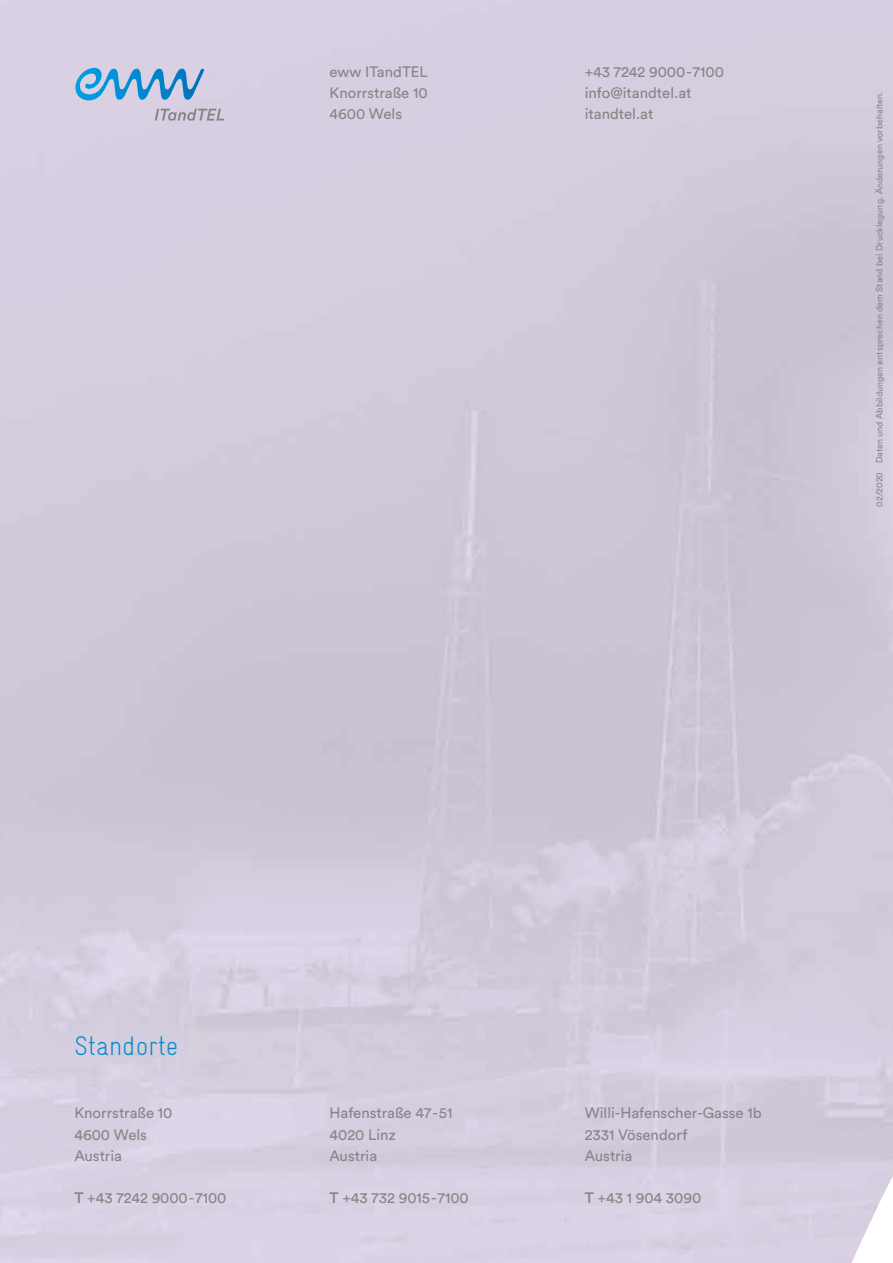
<style>
.page{position:relative;width:893px;height:1263px;background:#fff}
.page>*{position:absolute;margin:0;border:0;box-sizing:border-box;transform-origin:0 0}
.t1{font:27px "Gravur Condensed Light CE";color:#008acb}
.t2{font:15px/21.3px "Circular Pro";color:#868586}
.t3{font:9px "Circular Pro";color:#868586}
.s1{font-weight:500}
</style>
<div class="page">
<svg style="left:75px;top:68px;width:130px;height:34px;background:#89b6dc"></svg>
<svg style="left:155px;top:108px;width:69px;height:13px"></svg>
<svg style="left:779px;top:1054px;width:114px;height:209px;background:#d8d1e1"></svg>
<p class="t2" style="left:330px;top:60px;width:100px;text-align:justify">eww ITandTEL Knorrstraße 10<br>4600 Wels</p>
<p class="t2" style="left:585px;top:60px;width:141px">+43 7242 9000-7100 info@itandtel.at itandtel.at</p>
<p class="t3" style="left:873px;top:507px;width:417px;rotate:-90deg">02/2020 Daten und Abbildungen entsprechen dem Stand bei Drucklegung. Änderungen vorbehalten.</p>
<h1 class="t1" style="left:74px;top:1030px;width:106px">Standorte</h1>
<p class="t2" style="left:74px;top:1102px;width:100px">Knorrstraße 10<br>4600 Wels<br>Austria</p>
<p class="t2" style="left:74px;top:1187px;width:154px"><span class="s1">T</span> +43 7242 9000-7100</p>
<p class="t2" style="left:330px;top:1102px;width:124px">Hafenstraße 47-51<br>4020 Linz<br>Austria</p>
<p class="t2" style="left:330px;top:1187px;width:141px"><span class="s1">T</span> +43 732 9015-7100</p>
<p class="t2" style="left:585px;top:1102px;width:178px">Willi-Hafenscher-Gasse 1b<br>2331 Vösendorf<br>Austria</p>
<p class="t2" style="left:585px;top:1187px;width:118px"><span class="s1">T</span> +43 1 904 3090</p>
</div>
